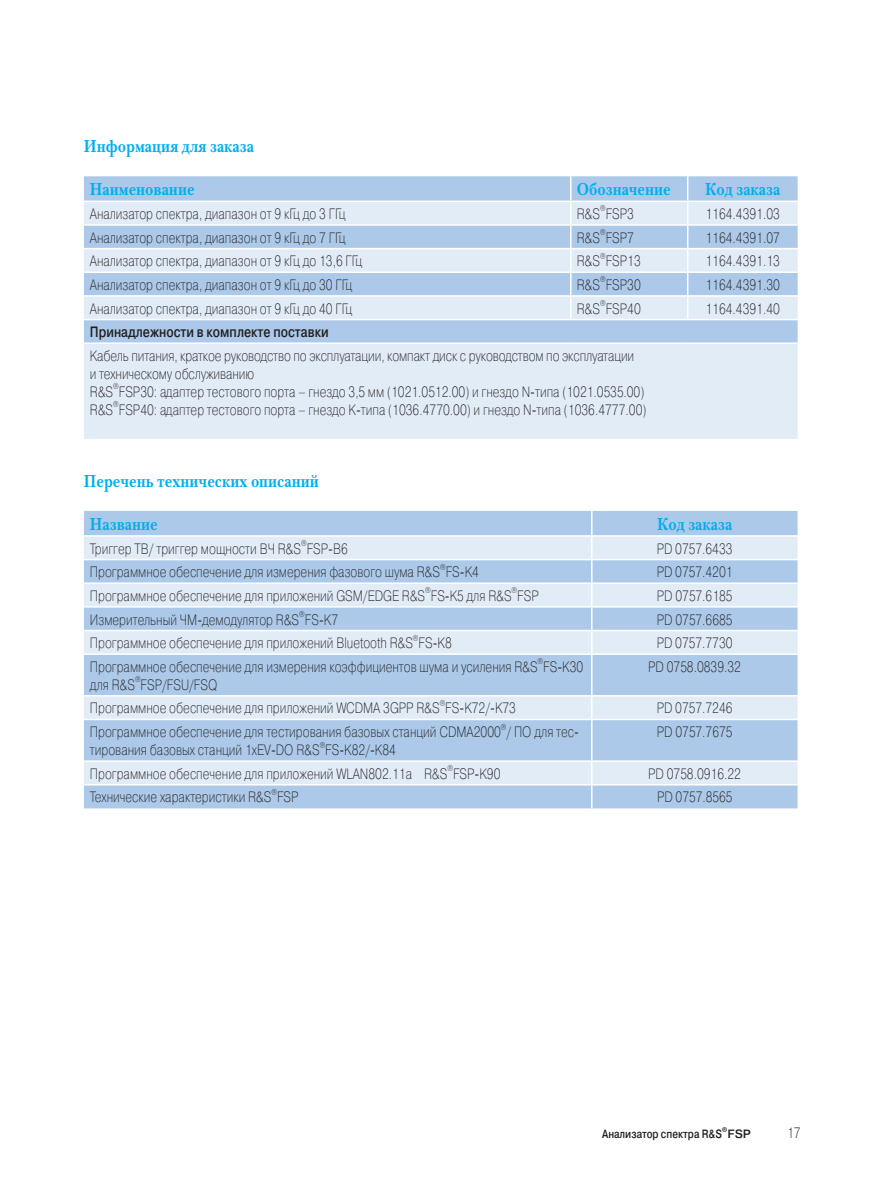
<style>
.page{position:relative;width:893px;height:1191px;background:#fff}
.page>*{position:absolute;margin:0;border:0;box-sizing:border-box;transform-origin:0 0}
.t1{font:700 18px "New Baskerville C";color:#00aeef;scale:.8 1}
.t2{font:15px/18px "Pragmatica Light C";color:#231f20;scale:.8 1}
.t3{font:700 15px "Pragmatica Light C";color:#231f20;scale:.8 1}
.t4{font:700 12px "Pragmatica Light C";color:#231f20;scale:.8 1}
.t5{font:700 12px "Pragmatica Light C";color:#231f20}
.t6{font:8.7px "Pragmatica Light C";color:#231f20;scale:.8 1}
.t7{font:700 7.05px "Pragmatica Light C";color:#231f20}
</style>
<div class="page">
<div style="left:84px;top:176px;width:714px;height:24px;background:#acc9e9"></div>
<svg style="left:84px;top:202px;width:714px;height:237px;background:#d1e2f2"></svg>
<hr style="left:570px;top:176px;width:2px;height:24px;background:#fff">
<hr style="left:570px;top:202px;width:2px;height:22px;background:#fff">
<hr style="left:84px;top:224px;width:487px;height:2px;background:#fff">
<hr style="left:571px;top:224px;width:117px;height:2px;background:#fff">
<hr style="left:570px;top:226px;width:2px;height:22px;background:#fff">
<hr style="left:688px;top:224px;width:110px;height:2px;background:#fff">
<hr style="left:84px;top:248px;width:487px;height:1px;background:#fff">
<hr style="left:571px;top:248px;width:117px;height:1px;background:#fff">
<hr style="left:570px;top:249px;width:2px;height:22px;background:#fff">
<hr style="left:688px;top:248px;width:110px;height:1px;background:#fff">
<hr style="left:84px;top:271px;width:487px;height:2px;background:#fff">
<hr style="left:571px;top:271px;width:117px;height:2px;background:#fff">
<hr style="left:570px;top:273px;width:2px;height:22px;background:#fff">
<hr style="left:688px;top:271px;width:110px;height:2px;background:#fff">
<hr style="left:84px;top:295px;width:487px;height:2px;background:#fff">
<hr style="left:571px;top:295px;width:117px;height:2px;background:#fff">
<hr style="left:570px;top:297px;width:2px;height:22px;background:#fff">
<hr style="left:688px;top:295px;width:110px;height:2px;background:#fff">
<svg style="left:687px;top:176px;width:1px;height:143px"></svg>
<hr style="left:84px;top:319px;width:487px;height:1px;background:#fff">
<hr style="left:571px;top:319px;width:117px;height:1px;background:#fff">
<hr style="left:688px;top:319px;width:110px;height:1px;background:#fff">
<hr style="left:84px;top:342px;width:487px;height:2px;background:#fff">
<hr style="left:571px;top:342px;width:117px;height:2px;background:#fff">
<hr style="left:688px;top:342px;width:110px;height:2px;background:#fff">
<div style="left:84px;top:511px;width:714px;height:297px;background:#acc9e9"></div>
<svg style="left:84px;top:536px;width:714px;height:248px;background:#c5d9ef"></svg>
<hr style="left:591px;top:511px;width:2px;height:24px;background:#fff">
<hr style="left:84px;top:535px;width:508px;height:1px;background:#fff">
<hr style="left:592px;top:535px;width:206px;height:1px;background:#fff">
<hr style="left:591px;top:536px;width:2px;height:23px;background:#fff">
<hr style="left:84px;top:559px;width:508px;height:1px;background:#fff">
<hr style="left:592px;top:559px;width:206px;height:1px;background:#fff">
<hr style="left:591px;top:560px;width:2px;height:22px;background:#fff">
<hr style="left:84px;top:582px;width:508px;height:2px;background:#fff">
<hr style="left:592px;top:582px;width:206px;height:2px;background:#fff">
<hr style="left:591px;top:584px;width:2px;height:22px;background:#fff">
<hr style="left:84px;top:606px;width:508px;height:1px;background:#fff">
<hr style="left:592px;top:606px;width:206px;height:1px;background:#fff">
<hr style="left:591px;top:607px;width:2px;height:23px;background:#fff">
<hr style="left:84px;top:630px;width:508px;height:1px;background:#fff">
<hr style="left:592px;top:630px;width:206px;height:1px;background:#fff">
<hr style="left:591px;top:631px;width:2px;height:22px;background:#fff">
<hr style="left:84px;top:653px;width:508px;height:2px;background:#fff">
<hr style="left:592px;top:653px;width:206px;height:2px;background:#fff">
<hr style="left:591px;top:655px;width:2px;height:40px;background:#fff">
<hr style="left:84px;top:695px;width:508px;height:1px;background:#fff">
<hr style="left:592px;top:695px;width:206px;height:1px;background:#fff">
<hr style="left:591px;top:696px;width:2px;height:22px;background:#fff">
<hr style="left:84px;top:718px;width:508px;height:2px;background:#fff">
<hr style="left:592px;top:718px;width:206px;height:2px;background:#fff">
<hr style="left:591px;top:720px;width:2px;height:40px;background:#fff">
<hr style="left:84px;top:760px;width:508px;height:2px;background:#fff">
<hr style="left:592px;top:760px;width:206px;height:2px;background:#fff">
<hr style="left:591px;top:762px;width:2px;height:22px;background:#fff">
<hr style="left:84px;top:784px;width:508px;height:1px;background:#fff">
<hr style="left:592px;top:784px;width:206px;height:1px;background:#fff">
<hr style="left:591px;top:785px;width:2px;height:23px;background:#fff">
<p class="t1" style="left:84px;top:136px;width:214px">Информация для заказа</p>
<p class="t1" style="left:90px;top:179px;width:132px">Наименование</p>
<p class="t1" style="left:577px;top:179px;width:119px">Обозначение</p>
<p class="t1" style="left:705px;top:179px;width:95px">Код заказа</p>
<p class="t2" style="left:90px;top:205px;width:321px">Анализатор спектра, диапазон от 9 кГц до 3 ГГц</p>
<p class="t2" style="left:577px;top:205px;width:73px">R&amp;S FSP3</p>
<p class="t6" style="left:600px;top:204px;width:8px">®</p>
<p class="t2" style="left:705px;top:205px;width:95px">1164.4391.03</p>
<p class="t6" style="left:600px;top:227px;width:8px">®</p>
<p class="t2" style="left:705px;top:228px;width:95px">1164.4391.07</p>
<p class="t2" style="left:90px;top:228px;width:321px">Анализатор спектра, диапазон от 9 кГц до 7 ГГц</p>
<p class="t2" style="left:577px;top:228px;width:73px">R&amp;S FSP7</p>
<p class="t6" style="left:600px;top:251px;width:8px">®</p>
<p class="t2" style="left:705px;top:252px;width:95px">1164.4391.13</p>
<p class="t2" style="left:90px;top:252px;width:342px">Анализатор спектра, диапазон от 9 кГц до 13,6 ГГц</p>
<p class="t2" style="left:577px;top:252px;width:81px">R&amp;S FSP13</p>
<p class="t6" style="left:600px;top:274px;width:8px">®</p>
<p class="t2" style="left:705px;top:276px;width:95px">1164.4391.30</p>
<p class="t2" style="left:90px;top:276px;width:329px">Анализатор спектра, диапазон от 9 кГц до 30 ГГц</p>
<p class="t2" style="left:577px;top:276px;width:81px">R&amp;S FSP30</p>
<p class="t6" style="left:600px;top:298px;width:8px">®</p>
<p class="t2" style="left:705px;top:299px;width:95px">1164.4391.40</p>
<p class="t2" style="left:90px;top:299px;width:329px">Анализатор спектра, диапазон от 9 кГц до 40 ГГц</p>
<p class="t2" style="left:577px;top:299px;width:81px">R&amp;S FSP40</p>
<p class="t3" style="left:90px;top:324px;width:300px">Принадлежности в комплекте поставки</p>
<p class="t2" style="left:90px;top:347px;width:695px">Кабель питания, краткое руководство по эксплуатации, компакт диск с руководством по эксплуатации и техническому обслуживанию<br>R&amp;S FSP30: адаптер тестового порта – гнездо 3,5 мм (1021.0512.00) и гнездо N-типа (1021.0535.00)</p>
<p class="t6" style="left:113px;top:381px;width:8px">®</p>
<p class="t2" style="left:90px;top:401px;width:697px">R&amp;S FSP40: адаптер тестового порта – гнездо K-типа (1036.4770.00) и гнездо N-типа (1036.4777.00)</p>
<p class="t6" style="left:113px;top:399px;width:8px">®</p>
<p class="t1" style="left:84px;top:470px;width:295px">Перечень технических описаний</p>
<p class="t1" style="left:90px;top:513px;width:86px">Название</p>
<p class="t1" style="left:657px;top:513px;width:95px">Код заказа</p>
<p class="t2" style="left:90px;top:539px;width:324px">Триггер ТВ/ триггер мощности ВЧ R&amp;S FSP-B6</p>
<p class="t6" style="left:301px;top:538px;width:8px">®</p>
<p class="t2" style="left:657px;top:539px;width:96px">PD 0757.6433</p>
<p class="t2" style="left:90px;top:563px;width:488px">Программное обеспечение для измерения фазового шума R&amp;S FS-K4</p>
<p class="t6" style="left:440px;top:562px;width:8px">®</p>
<p class="t2" style="left:657px;top:563px;width:96px">PD 0757.4201</p>
<p class="t2" style="left:90px;top:587px;width:563px">Программное обеспечение для приложений GSM/EDGE R&amp;S FS-K5 для R&amp;S FSP</p>
<p class="t6" style="left:425px;top:585px;width:8px">®</p>
<p class="t6" style="left:512px;top:585px;width:8px">®</p>
<p class="t2" style="left:657px;top:587px;width:96px">PD 0757.6185</p>
<p class="t6" style="left:299px;top:609px;width:8px">®</p>
<p class="t2" style="left:657px;top:610px;width:96px">PD 0757.6685</p>
<p class="t2" style="left:90px;top:634px;width:454px">Программное обеспечение для приложений Bluetooth R&amp;S FS-K8</p>
<p class="t2" style="left:90px;top:610px;width:312px">Измерительный ЧМ-демодулятор R&amp;S FS-K7</p>
<p class="t6" style="left:413px;top:633px;width:8px">®</p>
<p class="t2" style="left:657px;top:634px;width:96px">PD 0757.7730</p>
<p class="t2" style="left:90px;top:657px;width:618px">Программное обеспечение для измерения коэффициентов шума и усиления R&amp;S FS-K30</p>
<p class="t6" style="left:538px;top:656px;width:8px">®</p>
<p class="t2" style="left:648px;top:657px;width:117px">PD 0758.0839.32</p>
<p class="t6" style="left:135px;top:674px;width:8px">®</p>
<p class="t2" style="left:90px;top:675px;width:161px">для R&amp;S FSP/FSU/FSQ</p>
<p class="t6" style="left:440px;top:698px;width:8px">®</p>
<p class="t2" style="left:657px;top:699px;width:96px">PD 0757.7246</p>
<p class="t2" style="left:90px;top:723px;width:613px">Программное обеспечение для тестирования базовых станций CDMA2000 / ПО для тес-</p>
<p class="t2" style="left:90px;top:699px;width:534px">Программное обеспечение для приложений WCDMA 3GPP R&amp;S FS-K72/-K73</p>
<p class="t6" style="left:501px;top:722px;width:8px">®</p>
<p class="t2" style="left:657px;top:723px;width:96px">PD 0757.7675</p>
<p class="t6" style="left:320px;top:740px;width:8px">®</p>
<p class="t2" style="left:90px;top:741px;width:384px">тирования базовых станций 1xEV-DO R&amp;S FS-K82/-K84</p>
<p class="t6" style="left:447px;top:763px;width:8px">®</p>
<p class="t2" style="left:648px;top:764px;width:117px">PD 0758.0916.22</p>
<p class="t2" style="left:90px;top:764px;width:515px">Программное обеспечение для приложений WLAN802.11a R&amp;S FSP-K90</p>
<p class="t6" style="left:271px;top:787px;width:8px">®</p>
<p class="t2" style="left:657px;top:788px;width:96px">PD 0757.8565</p>
<p class="t2" style="left:90px;top:788px;width:262px">Технические характеристики R&amp;S FSP</p>
<p class="t4" style="left:602px;top:1127px;width:151px">Анализатор спектра R&amp;S</p>
<p class="t7" style="left:722px;top:1125px;width:7px">®</p>
<p class="t5" style="left:727px;top:1127px;width:25px">FSP</p>
<p class="t2" style="left:787px;top:1123px;width:18px">17</p>
</div>
